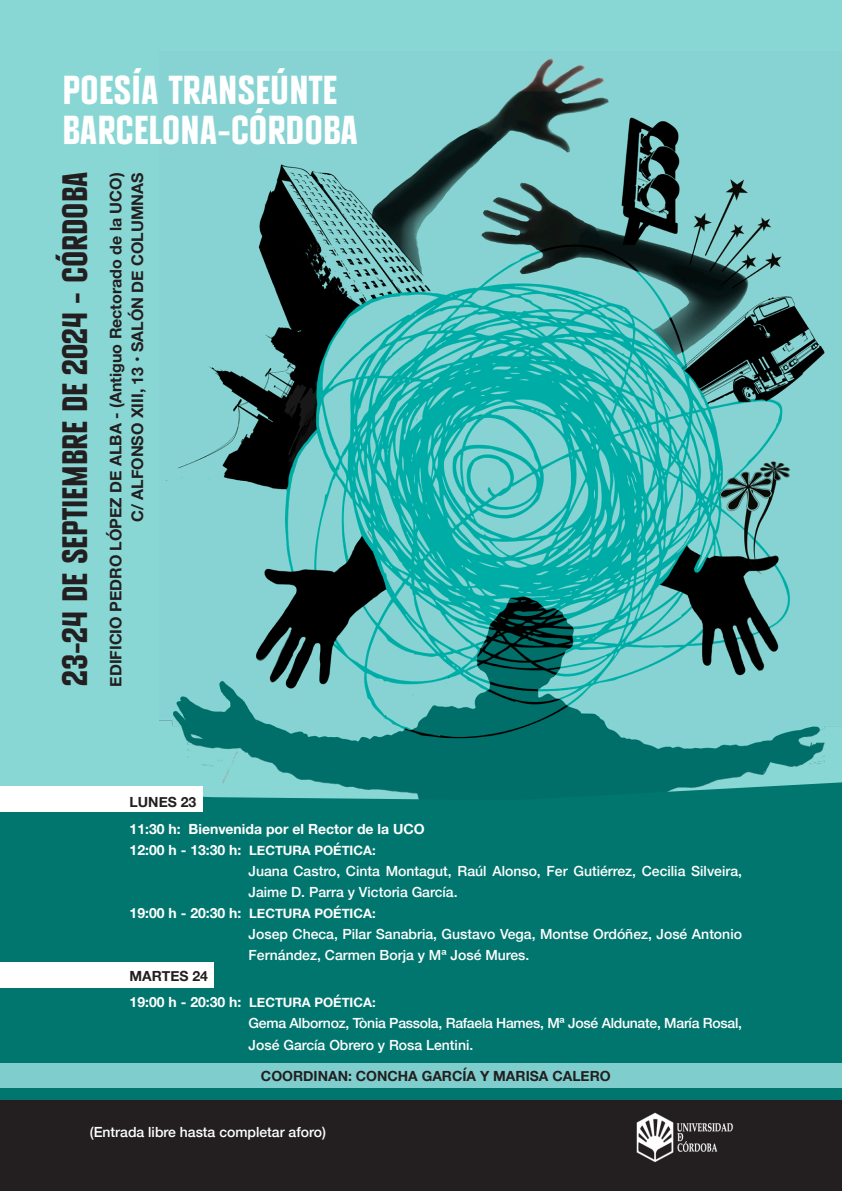
<style>
.page{position:relative;width:842px;height:1191px;background:#fff}
.page>*{position:absolute;margin:0;border:0;box-sizing:border-box;transform-origin:0 0}
.t1{font:700 40px "Boti";color:#fff}
.t2{font:700 35px "Boti";color:#231f20}
.t3{font:700 16px "Helvetica Neue";color:#231f20}
.t4{font:500 14px/21px "Helvetica Neue";color:#fff}
.t5{font:500 14px/22px "Helvetica Neue";letter-spacing:-.02em;color:#fff}
.t6{font:700 14px "Helvetica Neue";color:#231f20}
.t7{font:700 14px "Helvetica Neue";color:#fff}
.t8{font:700 13px "Helvetica Neue";color:#fff}
.s1{color:#fff}
.s2{font-size:14px}
</style>
<div class="page">
<div style="left:0;top:0;width:842px;height:782px;background:#89d7d4"></div>
<img style="left:159px;top:51px;width:683px;height:731px">
<div style="left:0;top:782px;width:842px;height:318px;background:#00766e"></div>
<div style="left:0;top:786px;width:202px;height:26px;background:#fff"></div>
<div style="left:0;top:961px;width:213px;height:26px;background:#fff"></div>
<div style="left:0;top:1062px;width:842px;height:25px;background:#7fcecd"></div>
<div style="left:0;top:1100px;width:842px;height:91px;background:#231f20"></div>
<img style="left:631px;top:1109px;width:105px;height:54px">
<p class="t1" style="left:62px;top:68px;width:276px">POESÍA TRANSEÚNTE</p>
<p class="t1" style="left:62px;top:107px;width:297px">BARCELONA-CÓRDOBA</p>
<p class="t2" style="left:55px;top:685px;width:515px;rotate:-90deg">23-24 DE SEPTIEMBRE DE 2024 - CÓRDOBA</p>
<p class="t3" style="left:103px;top:686px;width:515px;rotate:-90deg">EDIFICIO PEDRO LÓPEZ DE ALBA - (Antiguo Rectorado de la UCO)</p>
<p class="t3" style="left:125px;top:522px;width:351px;rotate:-90deg">C/ ALFONSO XIII, 13 • SALÓN DE COLUMNAS</p>
<p class="t6" style="left:130px;top:791px;width:72px">LUNES 23<span class="s1">:</span></p>
<p class="t7" style="left:130px;top:817px;width:297px">11:30 h: Bienvenida por el Rector de la UCO</p>
<p class="t8" style="left:130px;top:839px;width:247px"><span class="s2">12:00 h - 13:30 h:</span> LECTURA POÉTICA:</p>
<p class="t4" style="left:249px;top:859px;width:495px">Juana Castro, Cinta Montagut, Raúl Alonso, Fer Gutiérrez, Cecilia Silveira,<br>Jaime D. Parra y Victoria García.</p>
<p class="t8" style="left:130px;top:902px;width:247px"><span class="s2">19:00 h - 20:30 h:</span> LECTURA POÉTICA:</p>
<p class="t4" style="left:249px;top:922px;width:495px">Josep Checa, Pilar Sanabria, Gustavo Vega, Montse Ordóñez, José Antonio<br>Fernández, Carmen Borja y Mª José Mures.</p>
<p class="t6" style="left:130px;top:964px;width:80px">MARTES 24</p>
<p class="t8" style="left:130px;top:992px;width:247px"><span class="s2">19:00 h - 20:30 h:</span> LECTURA POÉTICA:</p>
<p class="t5" style="left:249px;top:1011px;width:495px">Gema Albornoz, Tònia Passola, Rafaela Hames, Mª José Aldunate, María Rosal,<br>José García Obrero y Rosa Lentini.</p>
<p class="t6" style="left:261px;top:1065px;width:351px">COORDINAN: CONCHA GARCÍA Y MARISA CALERO</p>
<p class="t4" style="left:90px;top:1120px;width:238px">(Entrada libre hasta completar aforo)</p>
</div>
